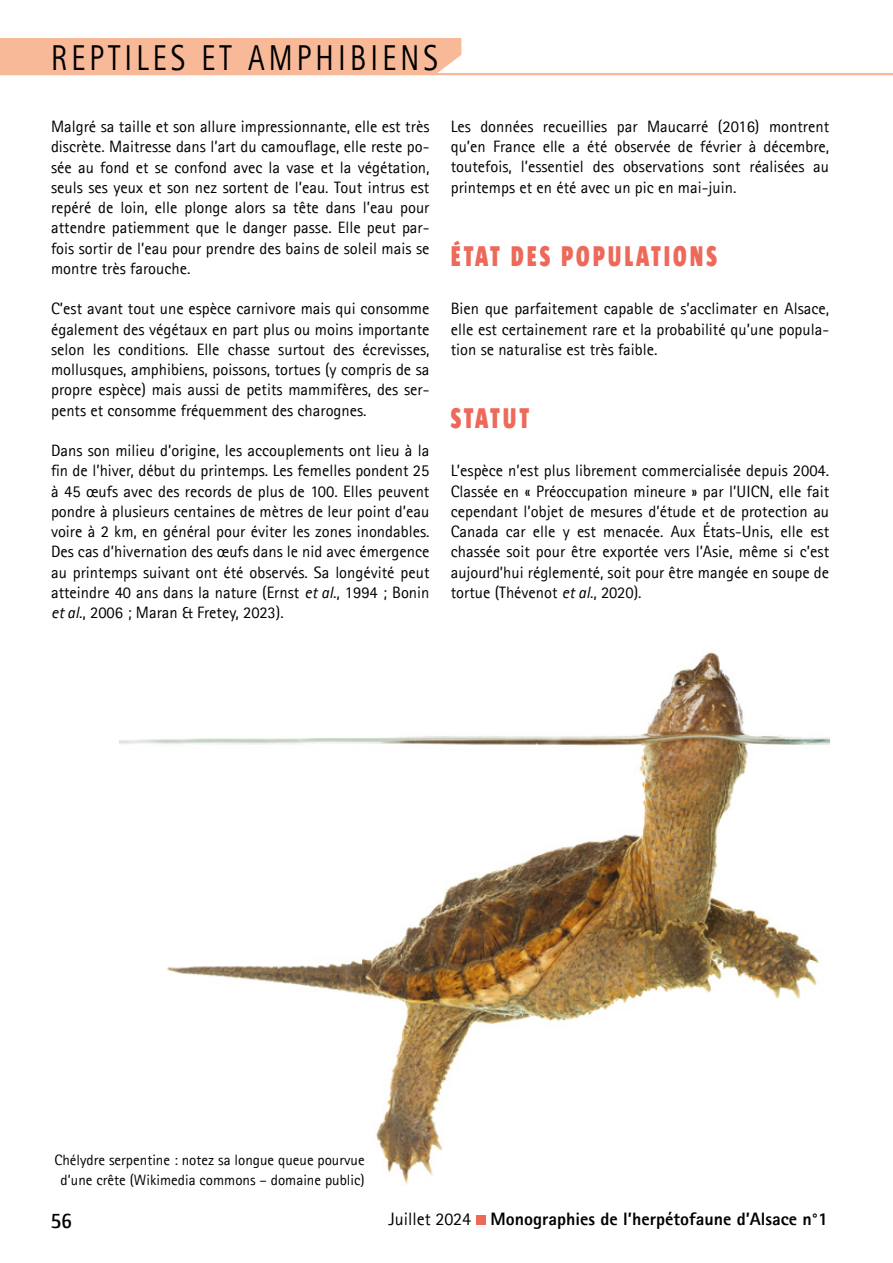
<style>
.page{position:relative;width:893px;height:1263px;background:#fff}
.page>*{position:absolute;margin:0;border:0;box-sizing:border-box;transform-origin:0 0}
.t1{font:36px "Rotis Sans Serif";letter-spacing:.14em;color:#000;scale:.83 1}
.t2{font:900 29.4px "Sun LF";letter-spacing:.14em;color:#ed6a5b;scale:.71 1}
.t3{font:600 21px "Sun LF";color:#000}
.t4{font:800 18px "Rotis Sans Serif";color:#000}
.t5{font:16.5px/20.2px "Rotis Sans Serif";color:#000;text-align:justify}
.t6{font:15px/20.2px "Rotis Sans Serif";color:#000;text-align:center}
.s1{font-family:"Rotis Sans Serif Italic 2"}
.s2{font-weight:400}
</style>
<div class="page">
<img style="left:119px;top:652px;width:711px;height:533px">
<hr style="left:0;top:73px;width:893px;height:2px;background:#f8b999">
<div style="left:0;top:38px;width:461px;height:35px;background:#f8b999"></div>
<div style="left:476px;top:1215px;width:10px;height:10px;background:#ed6a5b"></div>
<h1 class="t1" style="left:51px;top:42px;width:468px">REPTILES ET AMPHIBIENS</h1>
<p class="t5" style="left:51px;top:118px;width:380px">Malgré sa taille et son allure impressionnante, elle est très discrète. Maitresse dans l’art du camouflage, elle reste po&shy;sée au fond et se confond avec la vase et la végétation, seuls ses yeux et son nez sortent de l’eau. Tout intrus est repéré de loin, elle plonge alors sa tête dans l’eau pour attendre patiemment que le danger passe. Elle peut par&shy;fois sortir de l’eau pour prendre des bains de soleil mais se montre très farouche.</p>
<p class="t5" style="left:51px;top:300px;width:380px">C’est avant tout une espèce carnivore mais qui consomme également des végétaux en part plus ou moins importante selon les conditions. Elle chasse surtout des écrevisses, mollusques, amphibiens, poissons, tortues (y compris de sa propre espèce) mais aussi de petits mammifères, des ser&shy;pents et consomme fréquemment des charognes.</p>
<p class="t5" style="left:51px;top:441px;width:380px">Dans son milieu d’origine, les accouplements ont lieu à la fin de l’hiver, début du printemps. Les femelles pondent 25 à 45 œufs avec des records de plus de 100. Elles peuvent pondre à plusieurs centaines de mètres de leur point d’eau voire à 2 km, en général pour éviter les zones inondables.<br>Des cas d’hivernation des œufs dans le nid avec émergence au printemps suivant ont été observés. Sa longévité peut atteindre 40 ans dans la nature (Ernst <span class="s1">et al</span>., 1994 ; Bonin <span class="s1">et al</span>., 2006 ; Maran &amp; Fretey, 2023).</p>
<p class="t5" style="left:451px;top:117px;width:380px">Les données recueillies par Maucarré (2016) montrent qu’en France elle a été observée de février à décembre, toutefois, l’essentiel des observations sont réalisées au printemps et en été avec un pic en mai-juin.</p>
<h2 class="t2" style="left:451px;top:239px;width:376px">ÉTAT DES POPULATIONS</h2>
<p class="t5" style="left:451px;top:300px;width:380px">Bien que parfaitement capable de s’acclimater en Alsace, elle est certainement rare et la probabilité qu’une popula&shy;tion se naturalise est très faible.</p>
<h2 class="t2" style="left:451px;top:401px;width:112px">STATUT</h2>
<p class="t5" style="left:451px;top:462px;width:380px">L’espèce n’est plus librement commercialisée depuis 2004.<br>Classée en « Préoccupation mineure » par l’UICN, elle fait cependant l’objet de mesures d’étude et de protection au Canada car elle y est menacée. Aux États-Unis, elle est chassée soit pour être exportée vers l’Asie, même si c’est aujourd’hui réglementé, soit pour être mangée en soupe de tortue (Thévenot <span class="s1">et al</span>., 2020).</p>
<p class="t6" style="left:54px;top:1151px;width:312px">Chélydre serpentine : notez sa longue queue pourvue d’une crête (Wikimedia commons – domaine public)</p>
<p class="t3" style="left:51px;top:1209px;width:22px">56</p>
<p class="t4" style="left:389px;top:1211px;width:441px"><span class="s2">Juillet 2024</span> Monographies de l’herpétofaune d’Alsace n°1</p>
</div>
